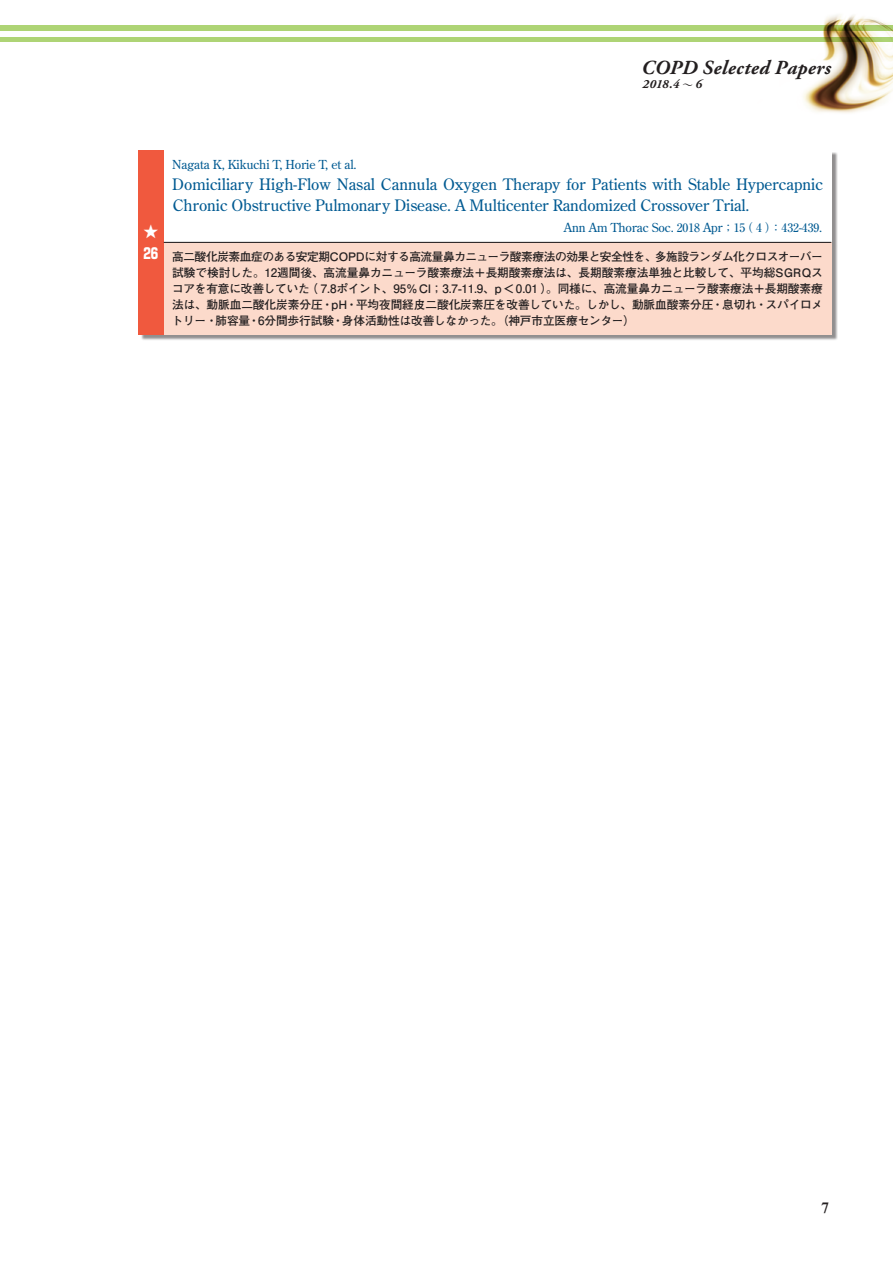
<style>
.page{position:relative;width:893px;height:1263px;background:#fff}
.page>*{position:absolute;margin:0;border:0;box-sizing:border-box;transform-origin:0 0}
.t1{font:italic 700 19.95px "Adobe Garamond Pro";letter-spacing:.015em;color:#231f20}
.t2{font:15.75px/21.3px "Century Old Style Std";color:#015a92}
.t3{font:600 15.45px "Times LT Std";color:#231f20}
.t4{font:700 14.85px/21.3px "Shin Go Pr 5";color:#fff}
.t5{font:italic 700 12.6px "Adobe Garamond Pro";color:#231f20}
.t6{font:12.45px "Century Old Style Std";letter-spacing:-.005em;color:#015a92}
.t7{font:700 11.7px/15.9px "Futo Go B101 Pr 5";letter-spacing:-.01em;color:#231f20;text-align:justify}
.s1{font-family:"Tsuku Min Pro L";font-weight:400;font-style:normal;font-size:11.1px}
.s2{font-family:"Ryumin Pro";font-weight:500;font-size:11.7px}
</style>
<div class="page">
<div style="left:140px;top:152px;width:698px;height:189px;background:#231f20;opacity:.5"></div>
<div style="left:138px;top:150px;width:26px;height:185px;background:#f0593e"></div>
<div style="left:164px;top:150px;width:667px;height:92px;background:#fff"></div>
<div style="left:164px;top:242px;width:667px;height:93px;background:#fcdacb"></div>
<hr style="left:164px;top:242px;width:667px;height:1px;background:#231f20">
<div style="left:0;top:26px;width:893px;height:5px;background:#aed475"></div>
<hr style="left:0;top:37px;width:893px;height:4px;background:#aed475">
<img style="left:741px;top:15px;width:152px;height:98px">
<h1 class="t1" style="left:641px;top:56px;width:191px">COPD Selected Papers</h1>
<p class="t5" style="left:642px;top:77px;width:61px">2018.4 <span class="s1">〜</span> 6</p>
<p class="t4" style="left:144px;top:220px;width:16px">★<br>26</p>
<p class="t6" style="left:172px;top:156px;width:186px">Nagata K, Kikuchi T, Horie T, et al.</p>
<h2 class="t2" style="left:172px;top:173px;width:652px">Domiciliary High-Flow Nasal Cannula Oxygen Therapy for Patients with Stable Hypercapnic<br>Chronic Obstructive Pulmonary Disease. A Multicenter Randomized Crossover Trial.</h2>
<p class="t6" style="left:564px;top:220px;width:260px">Ann Am Thorac Soc. <span class="s2">2018</span> Apr<span class="s2">；15（ 4 ）：432</span>-<span class="s2">439</span>.</p>
<p class="t7" style="left:172px;top:248px;width:653px">高二酸化炭素血症のある安定期COPDに対する高流量鼻カニューラ酸素療法の効果と安全性を、多施設ランダム化クロスオーバー試験で検討した。12週間後、高流量鼻カニューラ酸素療法＋長期酸素療法は、長期酸素療法単独と比較して、平均総SGRQスコアを有意に改善していた（ 7.8ポイント、95％CI；3.7-11.9、p＜0.01 ）。同様に、高流量鼻カニューラ酸素療法＋長期酸素療法は、動脈血二酸化炭素分圧・pH・平均夜間経皮二酸化炭素圧を改善していた。しかし、動脈血酸素分圧・息切れ・スパイロメトリー・肺容量・6分間歩行試験・身体活動性は改善しなかった。（神戸市立医療センター）</p>
<h3 class="t3" style="left:821px;top:1198px;width:9px">7</h3>
</div>
